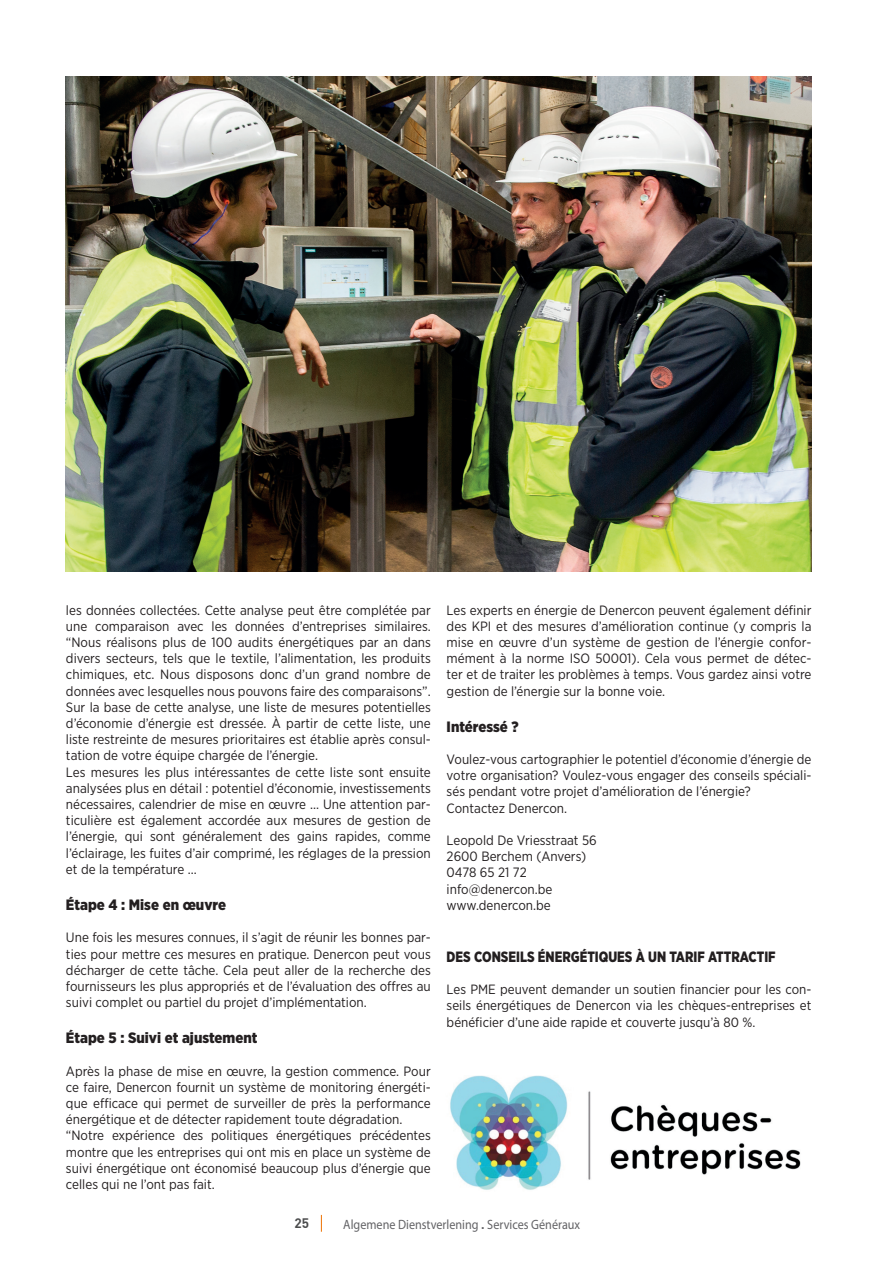
<style>
.page{position:relative;width:893px;height:1263px;background:#fff}
.page>*{position:absolute;margin:0;border:0;box-sizing:border-box;transform-origin:0 0}
.t1{font:900 15px "Gotham Narrow";color:#231f20}
.t2{font:900 15px "Gotham Narrow";color:#231f20;scale:.9 1}
.t3{font:13.5px/16.2px "Gotham Narrow";color:#231f20;text-align:justify}
.t4{font:13.5px "Myriad Pro";color:#636366;scale:.9 1}
.t5{font:13.5px "DIN Bold";color:#4b4c4d}
.s1{font-family:"DIN Bold"}
</style>
<div class="page">
<svg style="left:321px;top:1215px;width:1px;height:17px"></svg>
<img style="left:450px;top:1075px;width:351px;height:115px">
<img style="left:65px;top:76px;width:746px;height:495px">
<p class="t3" style="left:66px;top:601px;width:366px">les données collectées. Cette analyse peut être complétée par une comparaison avec les données d’entreprises similaires. “Nous réalisons plus de 100 audits énergétiques par an dans divers secteurs, tels que le textile, l’alimentation, les produits chimiques, etc. Nous disposons donc d’un grand nombre de données avec lesquelles nous pouvons faire des comparaisons”.</p>
<p class="t3" style="left:66px;top:699px;width:366px">Sur la base de cette analyse, une liste de mesures potentielles d’économie d’énergie est dressée. À partir de cette liste, une liste restreinte de mesures prioritaires est établie après consul&shy;tation de votre équipe chargée de l’énergie.</p>
<p class="t3" style="left:66px;top:763px;width:366px">Les mesures les plus intéressantes de cette liste sont ensuite analysées plus en détail : potentiel d’économie, investissements nécessaires, calendrier de mise en œuvre ... Une attention par&shy;ticulière est également accordée aux mesures de gestion de l’énergie, qui sont généralement des gains rapides, comme l’éclairage, les fuites d’air comprimé, les réglages de la pression et de la température ...</p>
<p class="t1" style="left:66px;top:895px;width:162px">Étape 4 : Mise en œuvre</p>
<p class="t3" style="left:66px;top:929px;width:366px">Une fois les mesures connues, il s’agit de réunir les bonnes par&shy;ties pour mettre ces mesures en pratique. Denercon peut vous décharger de cette tâche. Cela peut aller de la recherche des fournisseurs les plus appropriés et de l’évaluation des offres au suivi complet ou partiel du projet d’implémentation.</p>
<p class="t1" style="left:66px;top:1028px;width:193px">Étape 5 : Suivi et ajustement</p>
<p class="t3" style="left:66px;top:1062px;width:366px">Après la phase de mise en œuvre, la gestion commence. Pour ce faire, Denercon fournit un système de monitoring énergéti&shy;que efficace qui permet de surveiller de près la performance énergétique et de détecter rapidement toute dégradation.</p>
<p class="t3" style="left:66px;top:1127px;width:366px">“Notre expérience des politiques énergétiques précédentes montre que les entreprises qui ont mis en place un système de suivi énergétique ont économisé beaucoup plus d’énergie que celles qui ne l’ont pas fait.</p>
<p class="t3" style="left:447px;top:601px;width:366px">Les experts en énergie de Denercon peuvent également définir des KPI et des mesures d’amélioration continue (y compris la mise en œuvre d’un système de gestion de l’énergie confor&shy;mément à la norme ISO 50001). Cela vous permet de détec&shy;ter et de traiter les problèmes à temps. Vous gardez ainsi votre gestion de l’énergie sur la bonne voie.</p>
<p class="t1" style="left:447px;top:716px;width:74px">Intéressé ?</p>
<p class="t3" style="left:447px;top:751px;width:366px">Voulez-vous cartographier le potentiel d’économie d’énergie de votre organisation? Voulez-vous engager des conseils spéciali&shy;sés pendant votre projet d’amélioration de l’énergie?</p>
<p class="t3" style="left:447px;top:799px;width:122px">Contactez Denercon.</p>
<p class="t3" style="left:447px;top:832px;width:152px">Leopold De Vriesstraat 56</p>
<p class="t3" style="left:447px;top:848px;width:141px">2600 Berchem (Anvers)</p>
<p class="t3" style="left:447px;top:864px;width:82px">0478 65 21 72</p>
<p class="t3" style="left:447px;top:880px;width:107px">info@denercon.be</p>
<p class="t3" style="left:447px;top:897px;width:106px">www.denercon.be</p>
<p class="t2" style="left:447px;top:947px;width:367px">DES CONSEILS ÉNERGÉTIQUES À UN TARIF ATTRACTIF</p>
<p class="t3" style="left:447px;top:981px;width:366px">Les PME peuvent demander un soutien financier pour les con&shy;seils énergétiques de Denercon via les chèques-entreprises et bénéficier d’une aide rapide et couverte jusqu’à 80 %.</p>
<p class="t5" style="left:294px;top:1215px;width:16px">25</p>
<p class="t4" style="left:343px;top:1216px;width:265px">Algemene Dienstverlening <span class="s1">.</span> Services Généraux</p>
</div>
